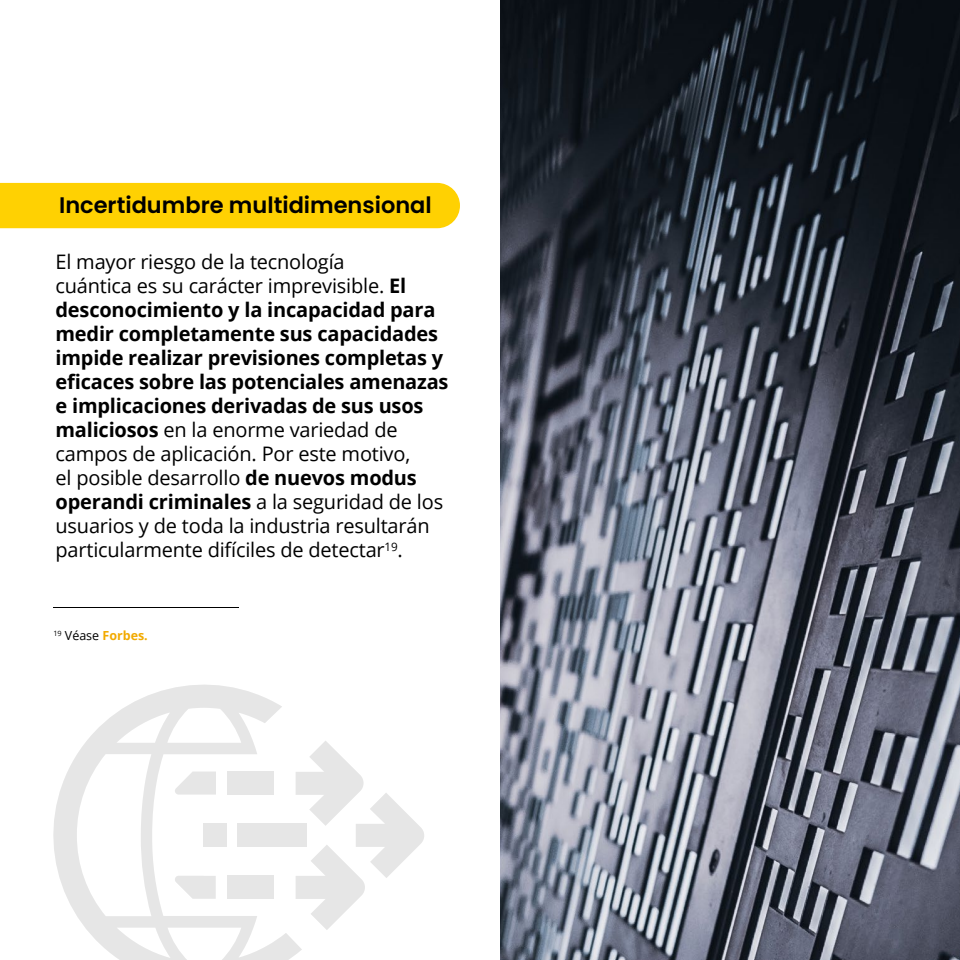
<style>
.page{position:relative;width:960px;height:960px;background:#fff}
.page>*{position:absolute;margin:0;border:0;box-sizing:border-box;transform-origin:0 0}
.t1{font:600 22.5px "Poppins";color:#000}
.t2{font:20px/24px "Open Sans";letter-spacing:-.01em;color:#000}
.t3{font:700 12.5px "Open Sans";color:#f2aa00}
.s1{font-weight:700}
.s2{font-weight:400;color:#000}
</style>
<div class="page">
<img style="left:500px;top:0;width:460px;height:960px">
<div style="left:0;top:183px;width:460px;height:45px;background:#ffd102"></div>
<svg style="left:302px;top:741px;width:122px;height:189px"></svg>
<div style="left:238px;top:824px;width:69px;height:23px;background:#e6e6e6"></div>
<svg style="left:53px;top:684px;width:249px;height:276px"></svg>
<p class="t1" style="left:59px;top:192px;width:374px">Incertidumbre multidimensional</p>
<p class="t2" style="left:56px;top:250px;width:394px">El mayor riesgo de la tecnología<br>cuántica es su carácter imprevisible. <span class="s1">El desconocimiento y la incapacidad para medir completamente sus capacidades impide realizar previsiones completas y eficaces sobre las potenciales amenazas e implicaciones derivadas de sus usos maliciosos</span> en la enorme variedad de campos de aplicación. Por este motivo,<br>el posible desarrollo <span class="s1">de nuevos modus operandi criminales</span> a la seguridad de los usuarios y de toda la industria resultarán particularmente difíciles de detectar<sup>19</sup>.</p>
<p class="t3" style="left:53px;top:627px;width:96px"><sup>19</sup> <span class="s2">Véase</span> Forbes.</p>
</div>
